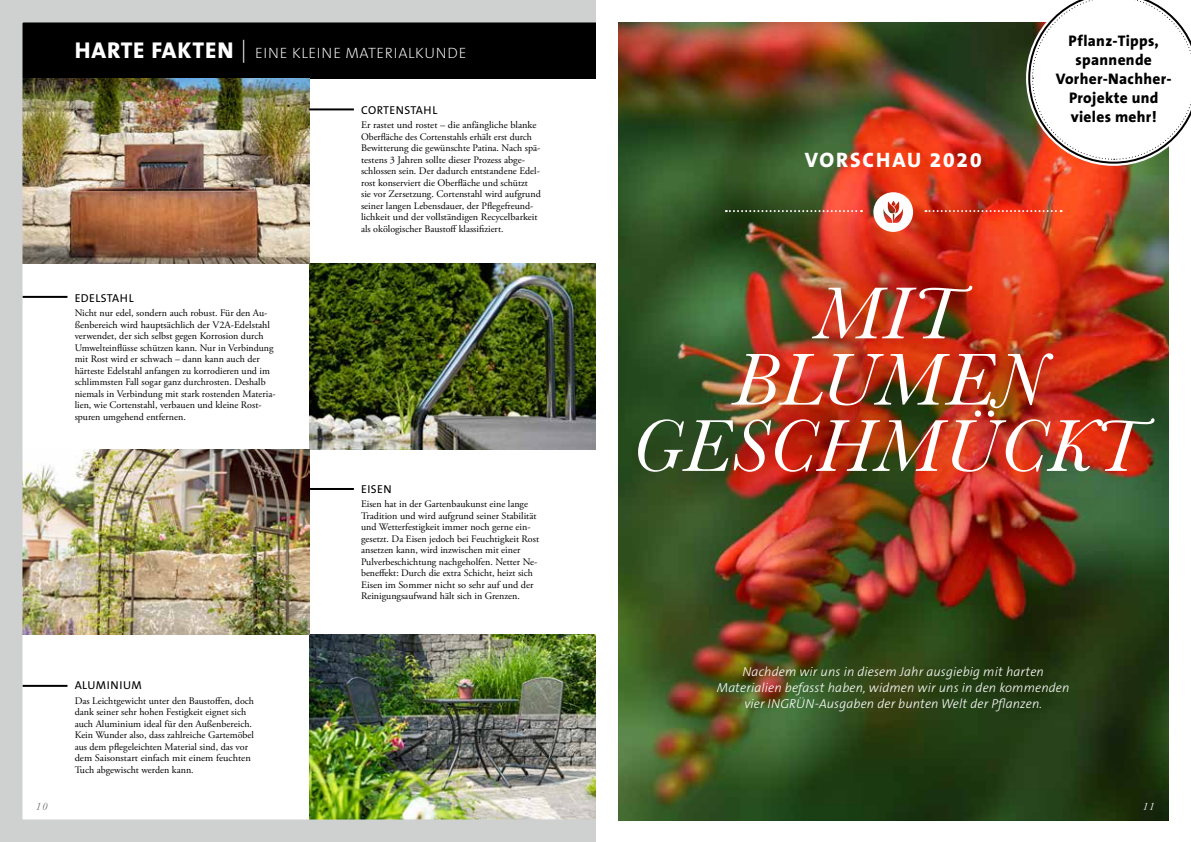
<style>
.page{position:relative;width:1191px;height:842px;background:#fff}
.page>*{position:absolute;margin:0;border:0;box-sizing:border-box;transform-origin:0 0}
.t1{font:italic 76.4px/66.3px "Baskerville";letter-spacing:.02em;color:#fff;text-align:center}
.t2{font:800 23px "The Sans B8";letter-spacing:.04em;color:#fff}
.t3{font:800 21px "The Sans B8";letter-spacing:.09em;color:#fff}
.t4{font:800 15.4px/19px "The Sans B8";letter-spacing:.02em;color:#000;text-align:center}
.t5{font:200 15px "The Sans B2";letter-spacing:.04em;color:#fff}
.t6{font:italic 300 13px/16px "The Sans B3";letter-spacing:.01em;color:#fff;text-align:center}
.t7{font:11.5px "The Sans B5 Plain";letter-spacing:.04em;color:#000}
.t8{font:italic 11px "Baskerville";color:#6e6e6e}
.t9{font:italic 11px "Baskerville";color:#fff}
.t10{font:10px/11.5px "Adobe Garamond Pro";color:#000}
.s1{font-family:"The Sans B2";font-weight:200}
</style>
<div class="page">
<img style="left:618px;top:23px;width:550px;height:797px">
<img style="left:637px;top:204px;width:524px;height:379px;border-radius:50%">
<svg style="left:726px;top:210px;width:136px;height:2px"></svg>
<svg style="left:925px;top:210px;width:136px;height:2px"></svg>
<svg style="left:1026px;top:0;width:165px;height:166px"></svg>
<svg style="left:873px;top:192px;width:40px;height:40px"></svg>
<img style="left:0;top:0;width:595px;height:842px">
<hr style="left:309px;top:108px;width:45px;height:2px;background:#000">
<hr style="left:309px;top:488px;width:45px;height:2px;background:#000">
<hr style="left:23px;top:296px;width:44px;height:2px;background:#000">
<hr style="left:23px;top:685px;width:44px;height:2px;background:#000">
<h2 class="t2" style="left:75px;top:38px;width:174px">HARTE FAKTEN <span class="s1">|</span></h2>
<h3 class="t5" style="left:255px;top:46px;width:213px">EINE KLEINE MATERIALKUNDE</h3>
<p class="t7" style="left:361px;top:104px;width:78px">CORTENSTAHL</p>
<p class="t10" style="left:361px;top:120px;width:181px">Er rastet und rostet – die anfängliche blanke Oberfläche des Cortenstahls erhält erst durch Bewitterung die gewünschte Patina. Nach spä&shy;testens 3 Jahren sollte dieser Prozess abge&shy;schlossen sein. Der dadurch entstandene Edel&shy;rost konserviert die Oberfläche und schützt<br>sie vor Zersetzung. Cortenstahl wird aufgrund seiner langen Lebensdauer, der Pflegefreund&shy;lichkeit und der vollständigen Recycelbarkeit als okölogischer Baustoff klassifiziert.</p>
<p class="t7" style="left:75px;top:292px;width:60px">EDELSTAHL</p>
<p class="t10" style="left:75px;top:308px;width:202px">Nicht nur edel, sondern auch robust. Für den Au&shy;ßenbereich wird hauptsächlich der V2A-Edelstahl verwendet, der sich selbst gegen Korrosion durch Umwelteinflüsse schützen kann. Nur in Verbindung mit Rost wird er schwach – dann kann auch der härteste Edelstahl anfangen zu korrodieren und im schlimmsten Fall sogar ganz durchrosten. Deshalb niemals in Verbindung mit stark rostenden Materia&shy;lien, wie Cortenstahl, verbauen und kleine Rost&shy;spuren umgehend entfernen.</p>
<p class="t7" style="left:75px;top:679px;width:69px">ALUMINIUM</p>
<p class="t10" style="left:75px;top:695px;width:181px">Das Leichtgewicht unter den Baustoffen, doch dank seiner sehr hohen Festigkeit eignet sich auch Aluminium ideal für den Außenbereich.<br>Kein Wunder also, dass zahlreiche Gartemöbel aus dem pflegeleichten Material sind, das vor dem Saisonstart einfach mit einem feuchten Tuch abgewischt werden kann.</p>
<p class="t7" style="left:361px;top:483px;width:32px">EISEN</p>
<p class="t10" style="left:361px;top:498px;width:179px">Eisen hat in der Gartenbaukunst eine lange Tradition und wird aufgrund seiner Stabilität und Wetterfestigkeit immer noch gerne ein&shy;gesetzt. Da Eisen jedoch bei Feuchtigkeit Rost ansetzen kann, wird inzwischen mit einer Pulverbeschichtung nachgeholfen. Netter Ne&shy;beneffekt: Durch die extra Schicht, heizt sich Eisen im Sommer nicht so sehr auf und der Reinigungsaufwand hält sich in Grenzen.</p>
<h3 class="t3" style="left:805px;top:148px;width:178px">VORSCHAU 2020</h3>
<h3 class="t4" style="left:1055px;top:32px;width:117px">Pflanz-Tipps, spannende<br>Vorher-Nachher-<br>Projekte und vieles mehr!</h3>
<h1 class="t1" style="left:633px;top:281px;width:512px">MIT<br>BLUMEN<br>GESCHMÜCKT</h1>
<h3 class="t6" style="left:717px;top:664px;width:354px">Nachdem wir uns in diesem Jahr ausgiebig mit harten<br>Materialien befasst haben, widmen wir uns in den kommenden vier INGRÜN-Ausgaben der bunten Welt der Pflanzen.</h3>
<p class="t8" style="left:36px;top:799px;width:13px">10</p>
<p class="t9" style="left:1143px;top:799px;width:13px">11</p>
</div>
